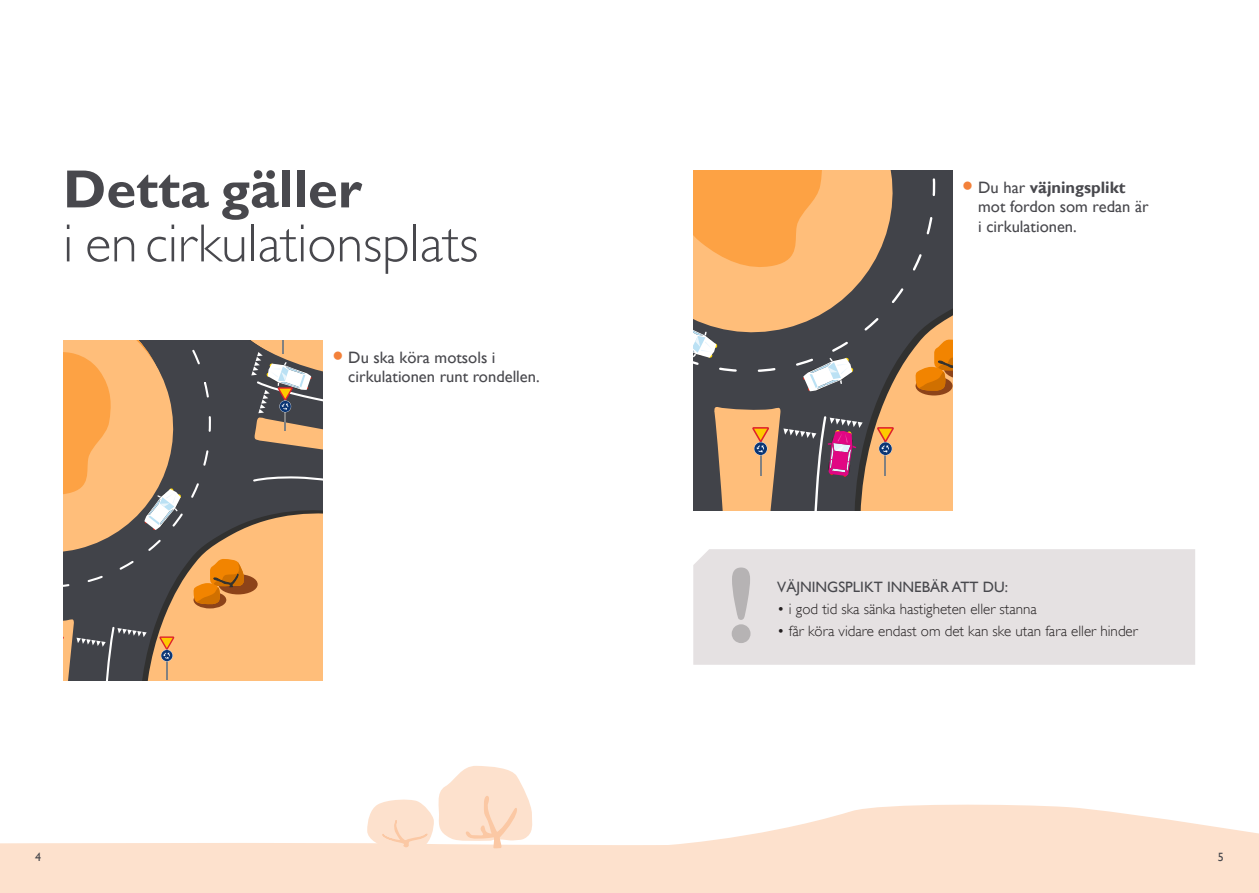
<style>
.page{position:relative;width:1259px;height:893px;background:#fff}
.page>*{position:absolute;margin:0;border:0;box-sizing:border-box;transform-origin:0 0}
.t1{font:700 108px "Gill Alt One";color:#b6b3b4}
._3_Rubbe_light{font:300 54px "Gill Alt One";color:#48484d}
._2_Rubbe_bold{font:700 54px "Gill Alt One";color:#48484d}
._4_Bröd{font:16.5px/19.5px "Gill Alt One";color:#48484d}
._6_Inforuta_bröd{font:300 15px "Gill Alt One";color:#231f20}
._5_inforuta_rubrik{font:15px "Gill Alt One";color:#48484d}
.t2{font:12px "Gill Alt One";color:#48484d}
.s1{font-size:33px;color:#f3813a}
.s2{font-weight:700}
</style>
<div class="page">
<div style="left:0;top:843px;width:1259px;height:50px;background:#fde1cd"></div>
<svg style="left:64px;top:340px;width:259px;height:340px;background:#d4a26e"></svg>
<svg style="left:252px;top:475px;width:71px;height:20px"></svg>
<hr style="left:166px;top:648px;width:1px;height:32px;background:#818181">
<svg style="left:159px;top:636px;width:15px;height:25px"></svg>
<svg style="left:218px;top:574px;width:40px;height:20px"></svg>
<div style="left:193px;top:591px;width:33px;height:17px;background:#8d4319;border-radius:50%"></div>
<svg style="left:64px;top:617px;width:83px;height:63px;background:#595555"></svg>
<svg style="left:64px;top:340px;width:181px;height:266px;background:#9b7a59"></svg>
<svg style="left:251px;top:340px;width:72px;height:123px;background:#907d6b"></svg>
<svg style="left:693px;top:393px;width:259px;height:117px;background:#b99067"></svg>
<svg style="left:693px;top:170px;width:259px;height:223px;background:#534f4e"></svg>
<hr style="left:885px;top:440px;width:1px;height:36px;background:#818181">
<svg style="left:877px;top:427px;width:17px;height:28px"></svg>
<svg style="left:693px;top:170px;width:214px;height:221px;background:#b78c60"></svg>
<svg style="left:713px;top:405px;width:149px;height:105px;background:#917262"></svg>
<div style="left:915px;top:376px;width:37px;height:19px;background:#8d4319;border-radius:50%"></div>
<svg style="left:914px;top:339px;width:38px;height:52px;background:#e38e30"></svg>
<div style="left:693px;top:549px;width:502px;height:116px;background:#e5e1e2"></div>
<svg style="left:653px;top:804px;width:606px;height:42px"></svg>
<svg style="left:367px;top:766px;width:167px;height:86px"></svg>
<p class="_2_Rubbe_bold" style="left:63px;top:158px;width:300px">Detta gäller</p>
<p class="_3_Rubbe_light" style="left:63px;top:212px;width:417px">i en cirkulationsplats</p>
<p class="_4_Bröd" style="left:348px;top:348px;width:193px;text-indent:-16px"><span class="s1">•</span> Du ska köra motsols i cirkulationen runt rondellen.</p>
<p class="_4_Bröd" style="left:978px;top:177px;width:172px;text-indent:-16px"><span class="s1">•</span> Du har <span class="s2">väjningsplikt </span>mot fordon som redan är i cirkulationen.</p>
<p class="t1" style="left:726px;top:543px;width:31px">!</p>
<p class="_5_inforuta_rubrik" style="left:777px;top:578px;width:232px">VÄJNINGSPLIKT INNEBÄR ATT DU:</p>
<p class="_6_Inforuta_bröd" style="left:777px;top:600px;width:261px">• i god tid ska sänka hastigheten eller stanna</p>
<p class="_6_Inforuta_bröd" style="left:777px;top:622px;width:362px">• får köra vidare endast om det kan ske utan fara eller hinder</p>
<p class="t2" style="left:35px;top:850px;width:7px">4</p>
<p class="t2" style="left:1217px;top:850px;width:7px">5</p>
</div>
